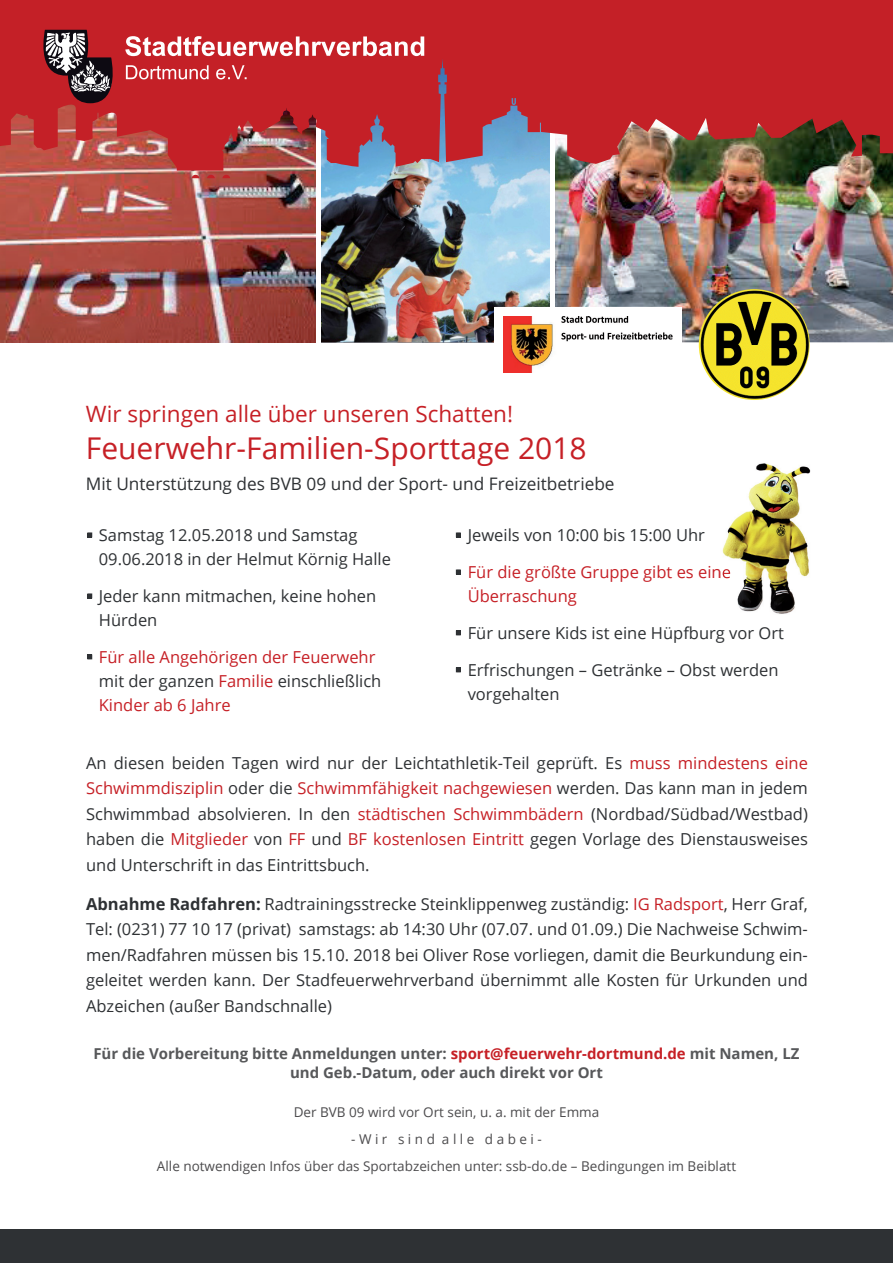
<style>
.page{position:relative;width:893px;height:1263px;background:#fff}
.page>*{position:absolute;margin:0;border:0;box-sizing:border-box;transform-origin:0 0}
.t1{font:30px "Open Sans";color:#c62026}
.t2{font:22.5px "Open Sans";color:#c62026}
.t3{font:17.25px "Open Sans";color:#2e3134}
.t4{font:16.5px/25.5px "Open Sans";color:#2e3134}
.t5{font:16.5px/24px "Open Sans";color:#c62026}
.t6{font:700 15px/19.5px "Open Sans";color:#57585a;text-align:center}
.t7{font:13.5px/27px "Open Sans";color:#4c4b4d;text-align:center}
.s1{color:#2e3134}
.s2{color:#c62026}
.s3{font-weight:700}
</style>
<div class="page">
<img style="left:321px;top:171px;width:229px;height:171px">
<img style="left:0;top:171px;width:316px;height:171px">
<img style="left:555px;top:171px;width:338px;height:171px">
<img style="left:0;top:0;width:893px;height:171px">
<svg style="left:222px;top:175px;width:8px;height:3px"></svg>
<svg style="left:207px;top:175px;width:8px;height:3px"></svg>
<svg style="left:192px;top:175px;width:7px;height:3px"></svg>
<div style="left:0;top:1229px;width:893px;height:34px;background:#2e3134"></div>
<svg style="left:35px;top:30px;width:389px;height:73px"></svg>
<div style="left:495px;top:307px;width:187px;height:75px;background:#fff"></div>
<img style="left:504px;top:317px;width:169px;height:55px">
<img style="left:699px;top:289px;width:111px;height:111px;border-radius:55px">
<svg style="left:87px;top:533px;width:5px;height:5px"></svg>
<svg style="left:87px;top:594px;width:5px;height:4px"></svg>
<svg style="left:87px;top:654px;width:5px;height:5px"></svg>
<svg style="left:456px;top:533px;width:5px;height:5px"></svg>
<svg style="left:456px;top:570px;width:5px;height:5px"></svg>
<svg style="left:456px;top:630px;width:5px;height:5px"></svg>
<svg style="left:456px;top:667px;width:5px;height:5px"></svg>
<img style="left:722px;top:463px;width:89px;height:151px">
<img style="left:722px;top:565px;width:9px;height:17px">
<h2 class="t2" style="left:86px;top:398px;width:429px">Wir springen alle über unseren Schatten!</h2>
<h1 class="t1" style="left:86px;top:428px;width:502px">Feuerwehr-Familien-Sporttage 2018</h1>
<p class="t3" style="left:86px;top:472px;width:530px">Mit Unterstützung des BVB 09 und der Sport- und Freizeitbetriebe</p>
<p class="t4" style="left:99px;top:523px;width:294px;line-height:24px;text-indent:-13px">▪ Samstag 12.05.2018 und Samstag<br>09.06.2018 in der Helmut Körnig Halle</p>
<p class="t4" style="left:99px;top:584px;width:279px;line-height:24px;text-indent:-13px">▪ Jeder kann mitmachen, keine hohen<br>Hürden</p>
<p class="t5" style="left:99px;top:644px;width:284px;text-indent:-13px"><span class="s1">▪</span> Fü r alle Angehörigen der Feuerwehr <span class="s1">mit der ganzen</span> Familie <span class="s1">einschließlich<br></span>Kinder ab 6 Jahre</p>
<p class="t4" style="left:455px;top:522px;width:251px">▪ Jeweils von 10:00 bis 15:00 Uhr</p>
<p class="t5" style="left:468px;top:560px;width:265px;text-indent:-13px"><span class="s1">▪</span> Für die größte Gruppe gibt es eine<br>Überraschung</p>
<p class="t4" style="left:455px;top:620px;width:330px">▪ Für unsere Kids ist eine Hüpfburg vor Ort</p>
<p class="t4" style="left:468px;top:657px;width:312px;line-height:24px;text-indent:-13px">▪ Erfrischungen – Getränke – Obst werden vorgehalten</p>
<p class="t4" style="left:86px;top:750px;width:723px;text-align:justify">An diesen beiden Tagen wird nur der Leichtathletik-Teil geprüft. Es <span class="s2">muss mindestens eine Schwimmdisziplin</span> oder die <span class="s2">Schwimmfähigkeit nachgewiesen</span> werden. Das kann man in jedem Schwimmbad absolvieren. In den <span class="s2">städtischen Schwimmbädern</span> (Nordbad/Sü dbad/Westbad) haben die <span class="s2">Mitglieder</span> von <span class="s2">FF</span> und <span class="s2">BF kostenlosen Eintritt</span> gegen Vorlage des Dienstausweises und Unterschrift in das Eintrittsbuch.</p>
<p class="t4" style="left:86px;top:891px;width:723px;text-align:justify"><span class="s3">Abnahme Radfahren:</span> Radtrainingsstrecke Steinklippenweg zuständig: <span class="s2">IG Radsport</span>, Herr Graf, Tel: (0231) 77 10 17 (privat) samstags: ab 14:30 Uhr (07.07. und 01.09.) Die Nachweise Schwim&shy;men/Radfahren müssen bis 15.10. 2018 bei Oliver Rose vorliegen, damit die Beurkundung ein&shy;geleitet werden kann. Der Stadfeuerwehrverband übernimmt alle Kosten fü r Urkunden und Abzeichen (außer Bandschnalle)</p>
<p class="t6" style="left:93px;top:1043px;width:708px">Für die Vorbereitung bitte Anmeldungen unter: <span class="s2">sport@feuerwehr-dortmund.de</span> mit Namen, LZ und Geb.-Datum, oder auch direkt vor Ort</p>
<p class="t7" style="left:294px;top:1098px;width:307px">Der BVB 09 wird vor Ort sein, u. a. mit der Emma</p>
<p class="t7" style="left:157px;top:1125px;width:581px">- W i r s i n d a l l e d a b e i -<br>Alle notwendigen Infos über das Sportabzeichen unter: ssb-do.de – Bedingungen im Beiblatt</p>
</div>
